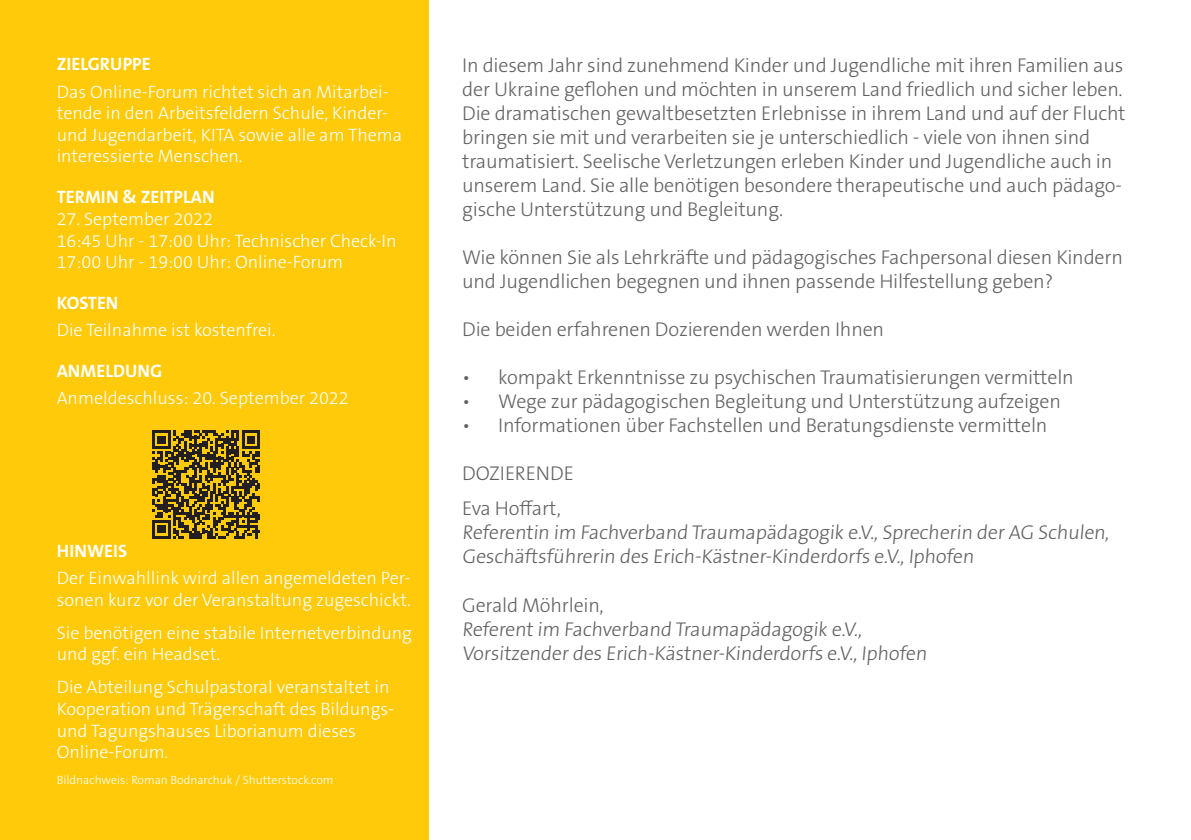
<style>
.page{position:relative;width:1191px;height:840px;background:#fff}
.page>*{position:absolute;margin:0;border:0;box-sizing:border-box;transform-origin:0 0}
.t1{font:300 20px/24px "The Sans B W3";letter-spacing:-.01em;color:#636366}
.t2{font:300 18px/21.6px "The Sans B W3";color:#fff}
.t3{font:700 18px "The Sans B W7";color:#fff}
.t4{font:300 12px "The Sans B W3";color:#fff}
</style>
<div class="page">
<div style="left:0;top:0;width:428px;height:839px;background:#feca0a"></div>
<svg style="left:152px;top:430px;width:108px;height:108px"></svg>
<p class="t3" style="left:57px;top:53px;width:95px">ZIELGRUPPE</p>
<p class="t2" style="left:57px;top:81px;width:347px">Das Online-Forum richtet sich an Mitarbei&shy;tende in den Arbeitsfeldern Schule, Kinder&shy;und Jugendarbeit, KITA sowie alle am Thema interessierte Menschen.</p>
<p class="t3" style="left:57px;top:185px;width:160px">TERMIN &amp; ZEITPLAN</p>
<p class="t2" style="left:57px;top:208px;width:158px">27. September 2022</p>
<p class="t2" style="left:57px;top:229px;width:341px">16:45 Uhr - 17:00 Uhr: Technischer Check-In</p>
<p class="t2" style="left:57px;top:251px;width:288px">17:00 Uhr - 19:00 Uhr: Online-Forum</p>
<p class="t3" style="left:57px;top:291px;width:63px">KOSTEN</p>
<p class="t2" style="left:57px;top:319px;width:220px">Die Teilnahme ist kostenfrei.</p>
<p class="t3" style="left:57px;top:359px;width:107px">ANMELDUNG</p>
<p class="t2" style="left:57px;top:387px;width:293px">Anmeldeschluss: 20. September 2022</p>
<p class="t3" style="left:57px;top:539px;width:72px">HINWEIS</p>
<p class="t2" style="left:57px;top:567px;width:356px">Der Einwahllink wird allen angemeldeten Per&shy;sonen kurz vor der Veranstaltung zugeschickt.</p>
<p class="t2" style="left:57px;top:621px;width:357px">Sie benötigen eine stabile Internetverbindung und ggf. ein Headset.</p>
<p class="t2" style="left:57px;top:676px;width:339px">Die Abteilung Schulpastoral veranstaltet in Kooperation und Trägerschaft des Bildungs&shy;und Tagungshauses Liborianum dieses Online-Forum.</p>
<p class="t4" style="left:57px;top:771px;width:278px">Bildnachweis: Roman Bodnarchuk / Shutterstock.com</p>
<p class="t1" style="left:462px;top:53px;width:665px">In diesem Jahr sind zunehmend Kinder und Jugendliche mit ihren Familien aus der Ukraine geflohen und möchten in unserem Land friedlich und sicher leben.<br>Die dramatischen gewaltbesetzten Erlebnisse in ihrem Land und auf der Flucht bringen sie mit und verarbeiten sie je unterschiedlich - viele von ihnen sind traumatisiert. Seelische Verletzungen erleben Kinder und Jugendliche auch in unserem Land. Sie alle benötigen besondere therapeutische und auch pädago&shy;gische Unterstützung und Begleitung.</p>
<p class="t1" style="left:462px;top:245px;width:662px">Wie können Sie als Lehrkräfte und pädagogisches Fachpersonal diesen Kindern und Jugendlichen begegnen und ihnen passende Hilfestellung geben?</p>
<p class="t1" style="left:462px;top:317px;width:423px">Die beiden erfahrenen Dozierenden werden Ihnen</p>
<p class="t1" style="left:462px;top:365px;width:613px">• kompakt Erkenntnisse zu psychischen Traumatisierungen vermitteln</p>
<p class="t1" style="left:462px;top:389px;width:600px">• Wege zur pädagogischen Begleitung und Unterstützung aufzeigen</p>
<p class="t1" style="left:462px;top:413px;width:587px">• Informationen über Fachstellen und Beratungsdienste vermitteln</p>
<p class="t1" style="left:462px;top:461px;width:113px">DOZIERENDE</p>
<p class="t1" style="left:462px;top:496px;width:650px">Eva Hoffart,<br>Referentin im Fachverband Traumapädagogik e.V., Sprecherin der AG Schulen,<br>Geschäftsführerin des Erich-Kästner-Kinderdorfs e.V., Iphofen</p>
<p class="t1" style="left:462px;top:592px;width:468px">Gerald Möhrlein,<br>Referent im Fachverband Traumapädagogik e.V.,<br>Vorsitzender des Erich-Kästner-Kinderdorfs e.V., Iphofen</p>
</div>
